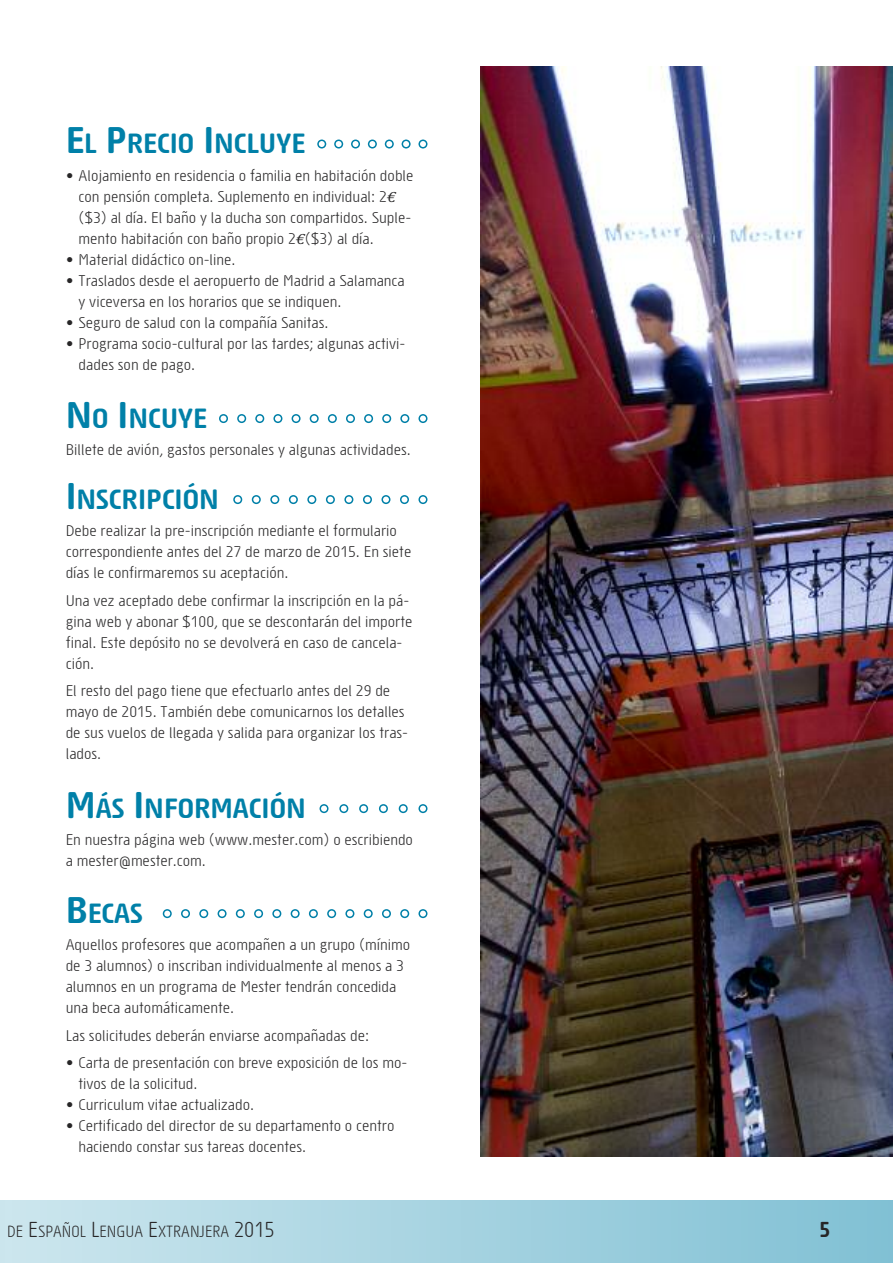
<style>
.page{position:relative;width:893px;height:1263px;background:#fff}
.page>*{position:absolute;margin:0;border:0;box-sizing:border-box;transform-origin:0 0}
.t1{font:700 27px "Sys";color:#0080a8}
.t2{font:700 21px "Sys";color:#272627;scale:.93 1}
.t3{font:15.75px "Sys";color:#272627;scale:.93 1}
.t4{font:15px/21px "Sys";color:#272627}
.s1{font-size:36px}
.s2{font-family:"Cambria";font-style:italic}
.s3{font-size:21px}
</style>
<div class="page">
<div style="left:0;top:1201px;width:893px;height:62px;background:linear-gradient(to right,#cde6ee,#81c0d4)"></div>
<img style="left:481px;top:67px;width:412px;height:1089px">
<svg style="left:317px;top:140px;width:110px;height:9px"></svg>
<svg style="left:219px;top:414px;width:208px;height:9px"></svg>
<svg style="left:233px;top:495px;width:194px;height:9px"></svg>
<svg style="left:320px;top:804px;width:107px;height:9px"></svg>
<svg style="left:163px;top:909px;width:264px;height:9px"></svg>
<h1 class="t1" style="left:66px;top:134px;width:241px"><span class="s1">E</span>L <span class="s1">P</span>RECIO <span class="s1">I</span>NCLUYE</h1>
<p class="t4" style="left:79px;top:166px;width:336px;text-indent:-13px">• Alojamiento en residencia o familia en habitación doble con pensión completa. Suplemento en individual: 2<span class="s2">€ </span>($3) al día. El baño y la ducha son compartidos. Suple&shy;mento habitación con baño propio 2<span class="s2">€</span>($3) al día.</p>
<p class="t4" style="left:66px;top:250px;width:171px">• Material didáctico on-line.</p>
<p class="t4" style="left:79px;top:271px;width:328px;text-indent:-13px">• Traslados desde el aeropuerto de Madrid a Salamanca y viceversa en los horarios que se indiquen.</p>
<p class="t4" style="left:66px;top:313px;width:264px">• Seguro de salud con la compañía Sanitas.</p>
<p class="t4" style="left:79px;top:334px;width:328px;text-indent:-13px">• Programa socio-cultural por las tardes; algunas activi&shy;dades son de pago.</p>
<h1 class="t1" style="left:66px;top:408px;width:143px"><span class="s1">N</span>O <span class="s1">I</span>NCUYE</h1>
<p class="t4" style="left:66px;top:441px;width:347px">Billete de avión, gastos personales y algunas actividades.</p>
<h1 class="t1" style="left:66px;top:489px;width:155px"><span class="s1">I</span>NSCRIPCIÓN</h1>
<p class="t4" style="left:66px;top:522px;width:347px">Debe realizar la pre-inscripción mediante el formulario correspondiente antes del 27 de marzo de 2015. En siete días le confirmaremos su aceptación.</p>
<p class="t4" style="left:66px;top:591px;width:348px">Una vez aceptado debe confirmar la inscripción en la pá&shy;gina web y abonar $100, que se descontarán del importe final. Este depósito no se devolverá en caso de cancela&shy;ción.</p>
<p class="t4" style="left:66px;top:681px;width:344px">El resto del pago tiene que efectuarlo antes del 29 de mayo de 2015. También debe comunicarnos los detalles de sus vuelos de llegada y salida para organizar los tras&shy;lados.</p>
<h1 class="t1" style="left:66px;top:798px;width:242px"><span class="s1">M</span>ÁS <span class="s1">I</span>NFORMACIÓN</h1>
<p class="t4" style="left:66px;top:831px;width:349px">En nuestra página web (www.mester.com) o escribiendo a mester@mester.com.</p>
<h1 class="t1" style="left:66px;top:903px;width:79px"><span class="s1">B</span>ECAS</h1>
<p class="t4" style="left:66px;top:936px;width:346px">Aquellos profesores que acompañen a un grupo (mínimo de 3 alumnos) o inscriban individualmente al menos a 3 alumnos en un programa de Mester tendrán concedida una beca automáticamente.</p>
<p class="t4" style="left:66px;top:1026px;width:305px">Las solicitudes deberán enviarse acompañadas de:</p>
<p class="t4" style="left:78px;top:1053px;width:330px;text-indent:-13px">• Carta de presentación con breve exposición de los mo&shy;tivos de la solicitud.</p>
<p class="t4" style="left:66px;top:1095px;width:190px">• Curriculum vitae actualizado.</p>
<p class="t4" style="left:78px;top:1116px;width:317px;text-indent:-13px">• Certificado del director de su departamento o centro haciendo constar sus tareas docentes.</p>
<p class="t3" style="left:7px;top:1226px;width:289px">DE <span class="s3">E</span>SPAÑOL <span class="s3">L</span>ENGUA <span class="s3">E</span>XTRANJERA <span class="s3">2015</span></p>
<h2 class="t2" style="left:819px;top:1222px;width:13px">5</h2>
</div>
